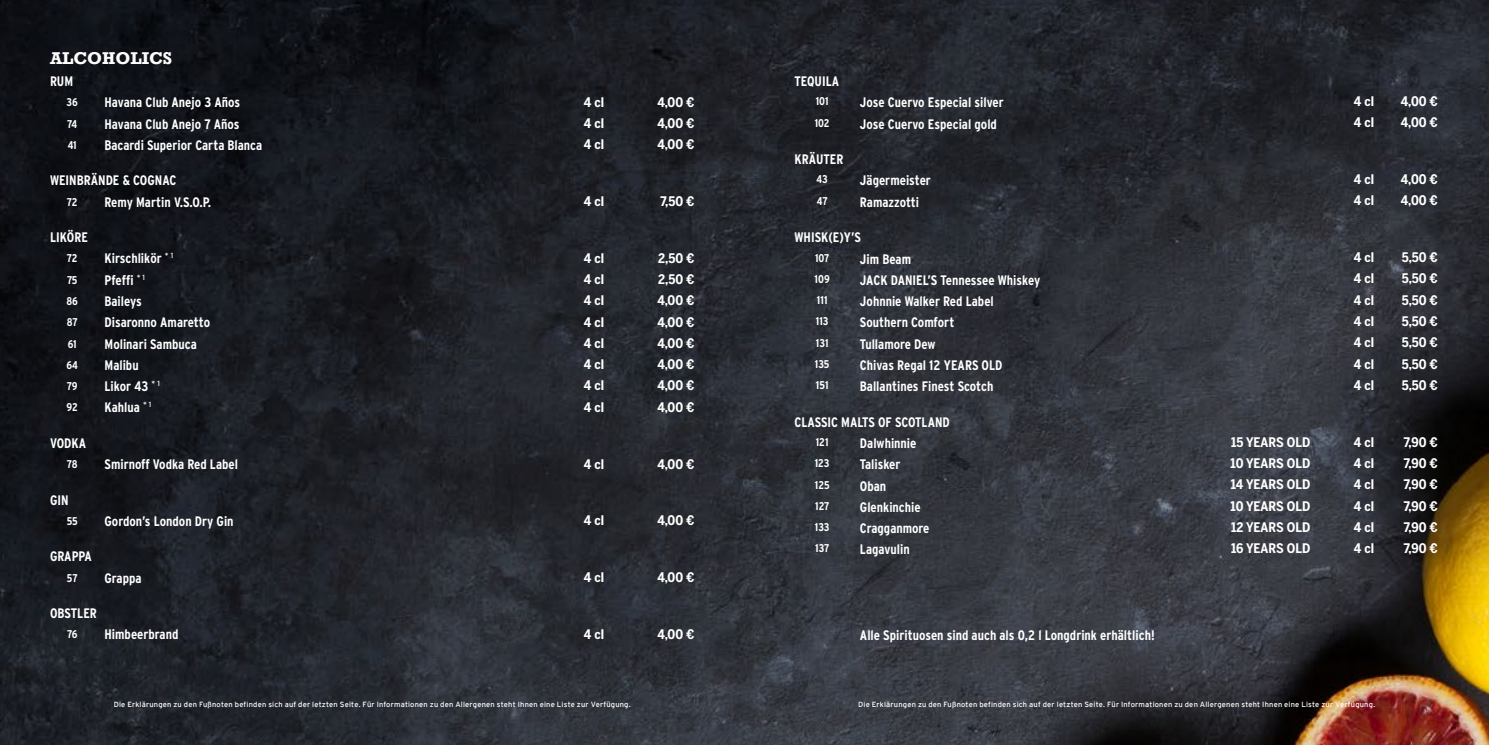
<style>
.page{position:relative;width:1489px;height:745px;background:#fff}
.page>*{position:absolute;margin:0;border:0;box-sizing:border-box;transform-origin:0 0}
.t1{font:700 17.5px "Rockwell";color:#fff}
.t2{font:700 condensed 13.75px "Interstate";color:#fff}
.t3{font:700 13.12px "Benton Sans Cond";color:#fff}
.t4{font:700 condensed 11.25px "Interstate";letter-spacing:-.005em;color:#fff}
.t5{font:7.5px "Interstate";letter-spacing:.025em;color:#fff}
</style>
<div class="page">
<img style="left:0;top:0;width:1488px;height:744px">
<p class="t1" style="left:50px;top:47px;width:78px">ALCOHOLI</p>
<p class="t1" style="left:149px;top:47px;width:24px">CS</p>
<p class="t2" style="left:50px;top:73px;width:25px">RUM</p>
<p class="t4" style="left:67px;top:96px;width:13px">36</p>
<p class="t2" style="left:104px;top:95px;width:137px">Havana Club Anejo 3 Años</p>
<p class="t3" style="left:584px;top:94px;width:22px">4 cl</p>
<p class="t3" style="left:657px;top:94px;width:39px">4,00 €</p>
<p class="t4" style="left:67px;top:117px;width:12px">74</p>
<p class="t2" style="left:104px;top:116px;width:137px">Havana Club Anejo 7 Años</p>
<p class="t3" style="left:584px;top:115px;width:22px">4 cl</p>
<p class="t3" style="left:657px;top:115px;width:39px">4,00 €</p>
<p class="t4" style="left:68px;top:138px;width:11px">41</p>
<p class="t2" style="left:104px;top:137px;width:159px">Bacardi Superior Carta Blanca</p>
<p class="t3" style="left:584px;top:137px;width:22px">4 cl</p>
<p class="t3" style="left:657px;top:137px;width:39px">4,00 €</p>
<p class="t2" style="left:50px;top:173px;width:128px">WEINBRÄNDE &amp; COGNAC</p>
<p class="t4" style="left:67px;top:195px;width:12px">72</p>
<p class="t2" style="left:104px;top:194px;width:108px">Remy Martin V.S.O.P.</p>
<p class="t3" style="left:584px;top:193px;width:22px">4 cl</p>
<p class="t3" style="left:660px;top:193px;width:35px">7,50 €</p>
<p class="t2" style="left:50px;top:229px;width:39px">LIKÖRE</p>
<p class="t4" style="left:67px;top:252px;width:12px">72</p>
<p class="t2" style="left:104px;top:251px;width:70px">Kirschlikör <sup>*</sup> <sup>1</sup></p>
<p class="t3" style="left:584px;top:250px;width:22px">4 cl</p>
<p class="t3" style="left:658px;top:250px;width:38px">2,50 €</p>
<p class="t4" style="left:67px;top:273px;width:12px">75</p>
<p class="t2" style="left:104px;top:272px;width:42px">Pfeffi <sup>*</sup> <sup>1</sup></p>
<p class="t3" style="left:584px;top:271px;width:22px">4 cl</p>
<p class="t3" style="left:658px;top:271px;width:38px">2,50 €</p>
<p class="t4" style="left:66px;top:294px;width:13px">86</p>
<p class="t2" style="left:104px;top:293px;width:39px">Baileys</p>
<p class="t3" style="left:584px;top:292px;width:22px">4 cl</p>
<p class="t3" style="left:657px;top:292px;width:39px">4,00 €</p>
<p class="t4" style="left:67px;top:316px;width:12px">87</p>
<p class="t2" style="left:104px;top:314px;width:107px">Disaronno Amaretto</p>
<p class="t3" style="left:584px;top:314px;width:22px">4 cl</p>
<p class="t3" style="left:657px;top:314px;width:39px">4,00 €</p>
<p class="t4" style="left:68px;top:337px;width:11px">61</p>
<p class="t2" style="left:104px;top:336px;width:94px">Molinari Sambuca</p>
<p class="t3" style="left:584px;top:335px;width:22px">4 cl</p>
<p class="t3" style="left:657px;top:335px;width:39px">4,00 €</p>
<p class="t4" style="left:66px;top:358px;width:13px">64</p>
<p class="t2" style="left:104px;top:357px;width:36px">Malibu</p>
<p class="t3" style="left:584px;top:356px;width:22px">4 cl</p>
<p class="t3" style="left:657px;top:356px;width:39px">4,00 €</p>
<p class="t4" style="left:67px;top:379px;width:12px">79</p>
<p class="t2" style="left:104px;top:378px;width:57px">Likor 43 <sup>*</sup> <sup>1</sup></p>
<p class="t3" style="left:584px;top:378px;width:22px">4 cl</p>
<p class="t3" style="left:657px;top:378px;width:39px">4,00 €</p>
<p class="t4" style="left:67px;top:401px;width:13px">92</p>
<p class="t2" style="left:104px;top:399px;width:48px">Kahlua <sup>*</sup> <sup>1</sup></p>
<p class="t3" style="left:584px;top:399px;width:22px">4 cl</p>
<p class="t3" style="left:657px;top:399px;width:39px">4,00 €</p>
<p class="t2" style="left:50px;top:435px;width:38px">VODKA</p>
<p class="t4" style="left:67px;top:457px;width:12px">78</p>
<p class="t2" style="left:104px;top:456px;width:135px">Smirnoff Vodka Red Label</p>
<p class="t3" style="left:584px;top:455px;width:22px">4 cl</p>
<p class="t3" style="left:657px;top:455px;width:39px">4,00 €</p>
<p class="t2" style="left:50px;top:492px;width:20px">GIN</p>
<p class="t4" style="left:67px;top:514px;width:13px">55</p>
<p class="t2" style="left:104px;top:513px;width:131px">Gordon’s London Dry Gin</p>
<p class="t3" style="left:584px;top:512px;width:22px">4 cl</p>
<p class="t3" style="left:657px;top:512px;width:39px">4,00 €</p>
<p class="t2" style="left:50px;top:548px;width:43px">GRAPPA</p>
<p class="t4" style="left:67px;top:571px;width:12px">57</p>
<p class="t2" style="left:104px;top:570px;width:39px">Grappa</p>
<p class="t3" style="left:584px;top:569px;width:22px">4 cl</p>
<p class="t3" style="left:657px;top:569px;width:39px">4,00 €</p>
<p class="t2" style="left:50px;top:605px;width:48px">OBSTLER</p>
<p class="t4" style="left:67px;top:627px;width:12px">76</p>
<p class="t2" style="left:104px;top:626px;width:75px">Himbeerbrand</p>
<p class="t3" style="left:584px;top:626px;width:22px">4 cl</p>
<p class="t3" style="left:657px;top:626px;width:39px">4,00 €</p>
<p class="t2" style="left:794px;top:74px;width:46px">TEQUILA</p>
<p class="t4" style="left:815px;top:95px;width:15px">101</p>
<p class="t2" style="left:859px;top:95px;width:145px">Jose Cuervo Especial silver</p>
<p class="t3" style="left:1353px;top:93px;width:22px">4 cl</p>
<p class="t3" style="left:1400px;top:93px;width:39px">4,00 €</p>
<p class="t4" style="left:814px;top:116px;width:17px">102</p>
<p class="t2" style="left:859px;top:116px;width:138px">Jose Cuervo Especial gold</p>
<p class="t3" style="left:1353px;top:115px;width:22px">4 cl</p>
<p class="t3" style="left:1400px;top:115px;width:39px">4,00 €</p>
<p class="t2" style="left:794px;top:151px;width:50px">KRÄUTER</p>
<p class="t4" style="left:816px;top:173px;width:13px">43</p>
<p class="t2" style="left:859px;top:173px;width:73px">Jägermeister</p>
<p class="t3" style="left:1353px;top:171px;width:22px">4 cl</p>
<p class="t3" style="left:1400px;top:171px;width:39px">4,00 €</p>
<p class="t4" style="left:816px;top:194px;width:12px">47</p>
<p class="t2" style="left:859px;top:194px;width:61px">Ramazzotti</p>
<p class="t3" style="left:1353px;top:193px;width:22px">4 cl</p>
<p class="t3" style="left:1400px;top:193px;width:39px">4,00 €</p>
<p class="t2" style="left:794px;top:229px;width:68px">WHISK(E)Y’S</p>
<p class="t4" style="left:815px;top:251px;width:16px">107</p>
<p class="t2" style="left:859px;top:251px;width:53px">Jim Beam</p>
<p class="t3" style="left:1353px;top:249px;width:22px">4 cl</p>
<p class="t3" style="left:1401px;top:249px;width:38px">5,50 €</p>
<p class="t4" style="left:814px;top:272px;width:17px">109</p>
<p class="t2" style="left:859px;top:272px;width:182px">JACK DANIEL’S Tennessee Whiskey</p>
<p class="t3" style="left:1353px;top:271px;width:22px">4 cl</p>
<p class="t3" style="left:1401px;top:271px;width:38px">5,50 €</p>
<p class="t4" style="left:816px;top:293px;width:12px">111</p>
<p class="t2" style="left:859px;top:293px;width:135px">Johnnie Walker Red Label</p>
<p class="t3" style="left:1353px;top:292px;width:22px">4 cl</p>
<p class="t3" style="left:1401px;top:292px;width:38px">5,50 €</p>
<p class="t4" style="left:815px;top:315px;width:14px">113</p>
<p class="t2" style="left:859px;top:314px;width:96px">Southern Comfort</p>
<p class="t3" style="left:1353px;top:313px;width:22px">4 cl</p>
<p class="t3" style="left:1401px;top:313px;width:38px">5,50 €</p>
<p class="t4" style="left:815px;top:336px;width:14px">131</p>
<p class="t2" style="left:859px;top:336px;width:77px">Tullamore Dew</p>
<p class="t3" style="left:1353px;top:334px;width:22px">4 cl</p>
<p class="t3" style="left:1401px;top:334px;width:38px">5,50 €</p>
<p class="t4" style="left:814px;top:357px;width:16px">135</p>
<p class="t2" style="left:859px;top:357px;width:144px">Chivas Regal 12 YEARS OLD</p>
<p class="t3" style="left:1353px;top:356px;width:22px">4 cl</p>
<p class="t3" style="left:1401px;top:356px;width:38px">5,50 €</p>
<p class="t4" style="left:815px;top:379px;width:14px">151</p>
<p class="t2" style="left:859px;top:378px;width:135px">Ballantines Finest Scotch</p>
<p class="t3" style="left:1353px;top:377px;width:22px">4 cl</p>
<p class="t3" style="left:1401px;top:377px;width:38px">5,50 €</p>
<p class="t2" style="left:794px;top:414px;width:157px">CLASSIC MALTS OF SCOTLAND</p>
<p class="t4" style="left:815px;top:435px;width:14px">121</p>
<p class="t2" style="left:859px;top:435px;width:58px">Dalwhinnie</p>
<p class="t3" style="left:1231px;top:434px;width:80px">15 YEARS OLD</p>
<p class="t3" style="left:1353px;top:434px;width:22px">4 cl</p>
<p class="t3" style="left:1403px;top:434px;width:36px">7,90 €</p>
<p class="t4" style="left:814px;top:456px;width:16px">123</p>
<p class="t2" style="left:859px;top:456px;width:42px">Talisker</p>
<p class="t3" style="left:1230px;top:455px;width:81px">10 YEARS OLD</p>
<p class="t3" style="left:1353px;top:455px;width:22px">4 cl</p>
<p class="t3" style="left:1403px;top:455px;width:36px">7,90 €</p>
<p class="t4" style="left:814px;top:478px;width:16px">125</p>
<p class="t2" style="left:859px;top:477px;width:28px">Oban</p>
<p class="t3" style="left:1230px;top:476px;width:81px">14 YEARS OLD</p>
<p class="t3" style="left:1353px;top:476px;width:22px">4 cl</p>
<p class="t3" style="left:1403px;top:476px;width:36px">7,90 €</p>
<p class="t4" style="left:815px;top:499px;width:16px">127</p>
<p class="t2" style="left:859px;top:499px;width:62px">Glenkinchie</p>
<p class="t3" style="left:1230px;top:497px;width:81px">10 YEARS OLD</p>
<p class="t3" style="left:1353px;top:497px;width:22px">4 cl</p>
<p class="t3" style="left:1403px;top:497px;width:36px">7,90 €</p>
<p class="t4" style="left:814px;top:520px;width:16px">133</p>
<p class="t2" style="left:859px;top:520px;width:71px">Cragganmore</p>
<p class="t3" style="left:1231px;top:519px;width:80px">12 YEARS OLD</p>
<p class="t3" style="left:1353px;top:519px;width:22px">4 cl</p>
<p class="t3" style="left:1403px;top:519px;width:36px">7,90 €</p>
<p class="t4" style="left:815px;top:542px;width:16px">137</p>
<p class="t2" style="left:859px;top:541px;width:51px">Lagavulin</p>
<p class="t3" style="left:1230px;top:540px;width:81px">16 YEARS OLD</p>
<p class="t3" style="left:1353px;top:540px;width:22px">4 cl</p>
<p class="t3" style="left:1403px;top:540px;width:36px">7,90 €</p>
<p class="t2" style="left:859px;top:626px;width:296px">Alle Spirituosen sind auch als 0,2 l Longdrink erhältlich!</p>
<p class="t5" style="left:114px;top:699px;width:518px">Die Erklärungen zu den Fußnoten befinden sich auf der letzten Seite. Für Informationen zu den Allergenen steht Ihnen eine Liste zur Verfügung.</p>
<p class="t5" style="left:858px;top:699px;width:518px">Die Erklärungen zu den Fußnoten befinden sich auf der letzten Seite. Für Informationen zu den Allergenen steht Ihnen eine Liste zur Verfügung.</p>
</div>
